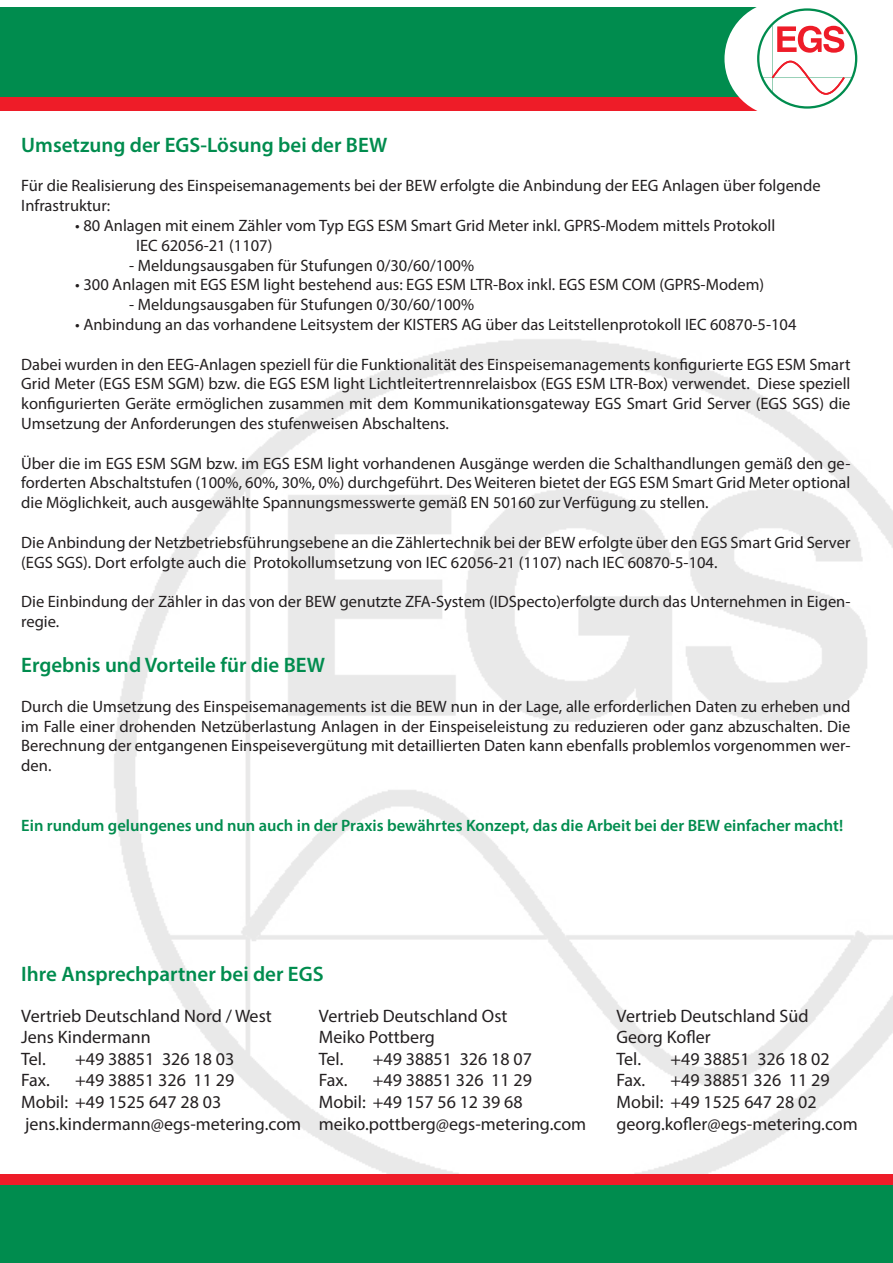
<style>
.page{position:relative;width:893px;height:1263px;background:#fff}
.page>*{position:absolute;margin:0;border:0;box-sizing:border-box;transform-origin:0 0}
.t1{font:600 21px "Myriad Pro";color:#008c4e}
.t2{font:18px/21.6px "Myriad Pro";color:#231f20}
.t3{font:16.5px/19.8px "Myriad Pro";color:#231f20}
.t4{font:600 16.5px "Myriad Pro";color:#008c4e}
</style>
<div class="page">
<div style="left:0;top:7px;width:756px;height:103px;background:#008c4e"></div>
<div style="left:0;top:97px;width:765px;height:14px;background:#ee1c28"></div>
<div style="left:724px;top:1px;width:116px;height:116px;background:#fff;border-radius:50%"></div>
<div style="left:757px;top:8px;width:100px;height:101px;border:2px solid #008c4e;border-radius:50%"></div>
<svg style="left:763px;top:26px;width:88px;height:70px"></svg>
<div style="left:0;top:1184px;width:893px;height:79px;background:#008c4e"></div>
<div style="left:0;top:1174px;width:893px;height:10px;background:#ee1c28"></div>
<p class="t1" style="left:21px;top:131px;width:368px">Umsetzung der EGS-Lösung bei der BEW</p>
<p class="t3" style="left:21px;top:176px;width:801px">Für die Realisierung des Einspeisemanagements bei der BEW erfolgte die Anbindung der EEG Anlagen über folgende<br>Infrastruktur:</p>
<p class="t3" style="left:136px;top:215px;width:641px;text-indent:-61px">• 80 Anlagen mit einem Zähler vom Typ EGS ESM Smart Grid Meter inkl. GPRS-Modem mittels Protokoll<br>IEC 62056-21 (1107)</p>
<p class="t3" style="left:129px;top:255px;width:346px">- Meldungsausgaben für Stufungen 0/30/60/100%</p>
<p class="t3" style="left:75px;top:275px;width:690px">• 300 Anlagen mit EGS ESM light bestehend aus: EGS ESM LTR-Box inkl. EGS ESM COM (GPRS-Modem)</p>
<p class="t3" style="left:129px;top:295px;width:346px">- Meldungsausgaben für Stufungen 0/30/60/100%</p>
<p class="t3" style="left:75px;top:314px;width:723px">• Anbindung an das vorhandene Leitsystem der KISTERS AG über das Leitstellenprotokoll IEC 60870-5-104</p>
<p class="t3" style="left:21px;top:354px;width:831px;text-align:justify">Dabei wurden in den EEG-Anlagen speziell für die Funktionalität des Einspeisemanagements konfigurierte EGS ESM Smart Grid Meter (EGS ESM SGM) bzw. die EGS ESM light Lichtleitertrennrelaisbox (EGS ESM LTR-Box) verwendet. Diese speziell konfigurierten Geräte ermöglichen zusammen mit dem Kommunikationsgateway EGS Smart Grid Server (EGS SGS) die Umsetzung der Anforderungen des stufenweisen Abschaltens.</p>
<p class="t3" style="left:21px;top:453px;width:831px;text-align:justify">Über die im EGS ESM SGM bzw. im EGS ESM light vorhandenen Ausgänge werden die Schalthandlungen gemäß den ge&shy;forderten Abschaltstufen (100%, 60%, 30%, 0%) durchgeführt. Des Weiteren bietet der EGS ESM Smart Grid Meter optional die Möglichkeit, auch ausgewählte Spannungsmesswerte gemäß EN 50160 zur Verfügung zu stellen.</p>
<p class="t3" style="left:21px;top:532px;width:831px">Die Anbindung der Netzbetriebsführungsebene an die Zählertechnik bei der BEW erfolgte über den EGS Smart Grid Server (EGS SGS). Dort erfolgte auch die Protokollumsetzung von IEC 62056-21 (1107) nach IEC 60870-5-104.</p>
<p class="t3" style="left:21px;top:592px;width:831px">Die Einbindung der Zähler in das von der BEW genutzte ZFA-System (IDSpecto)erfolgte durch das Unternehmen in Eigen&shy;regie.</p>
<p class="t1" style="left:21px;top:652px;width:305px">Ergebnis und Vorteile für die BEW</p>
<p class="t3" style="left:21px;top:696px;width:831px;text-align:justify">Durch die Umsetzung des Einspeisemanagements ist die BEW nun in der Lage, alle erforderlichen Daten zu erheben und im Falle einer drohenden Netzüberlastung Anlagen in der Einspeiseleistung zu reduzieren oder ganz abzuschalten. Die Berechnung der entgangenen Einspeisevergütung mit detaillierten Daten kann ebenfalls problemlos vorgenommen wer&shy;den.</p>
<p class="t4" style="left:21px;top:814px;width:823px">Ein rundum gelungenes und nun auch in der Praxis bewährtes Konzept, das die Arbeit bei der BEW einfacher macht!</p>
<p class="t1" style="left:21px;top:961px;width:304px">Ihre Ansprechpartner bei der EGS</p>
<p class="t2" style="left:21px;top:1004px;width:252px">Vertrieb Deutschland Nord / West<br>Jens Kindermann<br>Tel.</p>
<p class="t2" style="left:75px;top:1048px;width:161px">+49 38851 326 18 03</p>
<p class="t2" style="left:319px;top:1004px;width:190px">Vertrieb Deutschland Ost<br>Meiko Pottberg<br>Tel.</p>
<p class="t2" style="left:373px;top:1048px;width:161px">+49 38851 326 18 07</p>
<p class="t2" style="left:617px;top:1004px;width:193px">Vertrieb Deutschland Süd<br>Georg Kofler<br>Tel.</p>
<p class="t2" style="left:671px;top:1048px;width:161px">+49 38851 326 18 02</p>
<p class="t2" style="left:21px;top:1069px;width:30px">Fax.</p>
<p class="t2" style="left:21px;top:1069px;width:282px;text-indent:54px">+49 38851 326 11 29<br>Mobil: +49 1525 647 28 03 jens.kindermann@egs-metering.com</p>
<p class="t2" style="left:319px;top:1069px;width:30px">Fax.</p>
<p class="t2" style="left:319px;top:1069px;width:269px;text-indent:54px">+49 38851 326 11 29<br>Mobil: +49 157 56 12 39 68 meiko.pottberg@egs-metering.com</p>
<p class="t2" style="left:617px;top:1069px;width:30px">Fax.</p>
<p class="t2" style="left:617px;top:1069px;width:243px;text-indent:54px">+49 38851 326 11 29<br>Mobil: +49 1525 647 28 02 georg.kofler@egs-metering.com</p>
</div>
